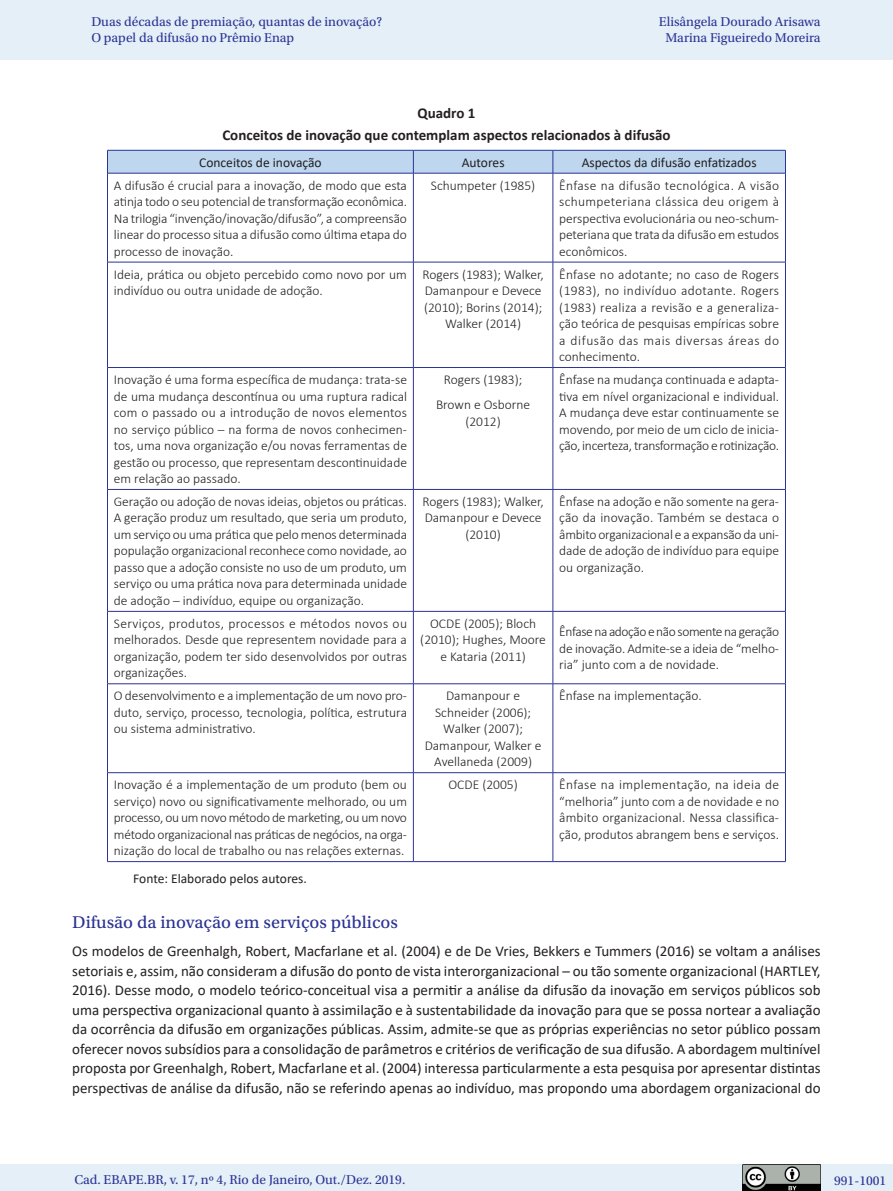
<style>
.page{position:relative;width:893px;height:1191px;background:#fff}
.page>*{position:absolute;margin:0;border:0;box-sizing:border-box;transform-origin:0 0}
._07_2_sub2{font:18px "Utopia Std Capt";color:#2b3393}
._06_0_texto{font:15px/19.5px "Calibri";color:#231f20;text-align:justify}
._08_2_tabela_titulo{font:700 15px "Calibri";color:#231f20}
._08_2_tabela_texto_1{font:300 13.5px/16.5px "Calibri";color:#231f20;text-align:justify}
.t1{font:13.5px/16.5px "Utopia Std";color:#2b3393}
._08_2_tabela_gargant{font:13.5px "Calibri";color:#231f20}
._08_2_tabela_fonte{font:13.5px "Calibri";color:#231f20}
</style>
<div class="page">
<div style="left:0;top:0;width:893px;height:60px;background:#e4eff8"></div>
<div style="left:0;top:1164px;width:893px;height:27px;background:#e4eff8"></div>
<img style="left:743px;top:1164px;width:78px;height:27px">
<svg style="left:107px;top:150px;width:679px;height:23px;background:#b6ceea"></svg>
<hr style="left:107px;top:173px;width:306px;height:1px;background:#2b3393">
<hr style="left:107px;top:173px;width:1px;height:89px;background:#2b3393">
<hr style="left:413px;top:173px;width:140px;height:1px;background:#2b3393">
<hr style="left:413px;top:173px;width:1px;height:89px;background:#2b3393">
<hr style="left:553px;top:173px;width:233px;height:1px;background:#2b3393">
<hr style="left:553px;top:173px;width:1px;height:89px;background:#2b3393">
<hr style="left:785px;top:173px;width:1px;height:89px;background:#2b3393">
<hr style="left:107px;top:262px;width:306px;height:1px;background:#2b3393">
<hr style="left:107px;top:262px;width:1px;height:105px;background:#2b3393">
<hr style="left:413px;top:262px;width:140px;height:1px;background:#2b3393">
<hr style="left:413px;top:262px;width:1px;height:105px;background:#2b3393">
<hr style="left:553px;top:262px;width:233px;height:1px;background:#2b3393">
<hr style="left:553px;top:262px;width:1px;height:105px;background:#2b3393">
<hr style="left:785px;top:262px;width:1px;height:105px;background:#2b3393">
<hr style="left:107px;top:367px;width:306px;height:1px;background:#2b3393">
<hr style="left:107px;top:368px;width:1px;height:121px;background:#2b3393">
<hr style="left:413px;top:367px;width:140px;height:1px;background:#2b3393">
<hr style="left:413px;top:368px;width:1px;height:121px;background:#2b3393">
<hr style="left:553px;top:367px;width:233px;height:1px;background:#2b3393">
<hr style="left:553px;top:368px;width:1px;height:121px;background:#2b3393">
<hr style="left:785px;top:368px;width:1px;height:121px;background:#2b3393">
<hr style="left:107px;top:489px;width:306px;height:1px;background:#2b3393">
<hr style="left:107px;top:489px;width:1px;height:122px;background:#2b3393">
<hr style="left:413px;top:489px;width:140px;height:1px;background:#2b3393">
<hr style="left:413px;top:489px;width:1px;height:122px;background:#2b3393">
<hr style="left:553px;top:489px;width:233px;height:1px;background:#2b3393">
<hr style="left:553px;top:489px;width:1px;height:122px;background:#2b3393">
<hr style="left:785px;top:489px;width:1px;height:122px;background:#2b3393">
<hr style="left:107px;top:611px;width:306px;height:1px;background:#2b3393">
<hr style="left:107px;top:611px;width:1px;height:72px;background:#2b3393">
<hr style="left:413px;top:611px;width:140px;height:1px;background:#2b3393">
<hr style="left:413px;top:611px;width:1px;height:72px;background:#2b3393">
<hr style="left:553px;top:611px;width:233px;height:1px;background:#2b3393">
<hr style="left:553px;top:611px;width:1px;height:72px;background:#2b3393">
<hr style="left:785px;top:611px;width:1px;height:72px;background:#2b3393">
<hr style="left:107px;top:683px;width:306px;height:1px;background:#2b3393">
<hr style="left:107px;top:684px;width:1px;height:88px;background:#2b3393">
<hr style="left:413px;top:683px;width:140px;height:1px;background:#2b3393">
<hr style="left:413px;top:684px;width:1px;height:88px;background:#2b3393">
<hr style="left:553px;top:683px;width:233px;height:1px;background:#2b3393">
<hr style="left:553px;top:684px;width:1px;height:88px;background:#2b3393">
<hr style="left:785px;top:684px;width:1px;height:88px;background:#2b3393">
<hr style="left:107px;top:772px;width:306px;height:1px;background:#2b3393">
<hr style="left:107px;top:773px;width:1px;height:88px;background:#2b3393">
<hr style="left:413px;top:772px;width:140px;height:1px;background:#2b3393">
<hr style="left:413px;top:773px;width:1px;height:88px;background:#2b3393">
<hr style="left:553px;top:772px;width:233px;height:1px;background:#2b3393">
<hr style="left:553px;top:773px;width:1px;height:88px;background:#2b3393">
<hr style="left:785px;top:773px;width:1px;height:88px;background:#2b3393">
<hr style="left:107px;top:861px;width:306px;height:1px;background:#2b3393">
<hr style="left:413px;top:861px;width:140px;height:1px;background:#2b3393">
<hr style="left:553px;top:861px;width:233px;height:1px;background:#2b3393">
<p class="t1" style="left:91px;top:13px;width:292px">Duas décadas de premiação, quantas de inovação?<br>O papel da difusão no Prêmio Enap</p>
<p class="t1" style="left:659px;top:13px;width:163px;text-align:center">Elisângela Dourado Arisawa<br>Marina Figueiredo Moreira</p>
<p class="_08_2_tabela_titulo" style="left:417px;top:102px;width:60px">Quadro 1</p>
<p class="_08_2_tabela_titulo" style="left:222px;top:124px;width:450px">Conceitos de inovação que contemplam aspectos relacionados à difusão</p>
<p class="_08_2_tabela_gargant" style="left:199px;top:153px;width:124px">Conceitos de inovação</p>
<p class="_08_2_tabela_gargant" style="left:462px;top:153px;width:44px">Autores</p>
<p class="_08_2_tabela_gargant" style="left:582px;top:153px;width:176px">Aspectos da difusão enfatizados</p>
<p class="_08_2_tabela_texto_1" style="left:114px;top:177px;width:295px">A difusão é crucial para a inovação, de modo que esta atinja todo o seu potencial de transformação econômica.<br>Na trilogia “invenção/inovação/difusão”, a compreensão linear do processo situa a difusão como última etapa do processo de inovação.</p>
<p class="_08_2_tabela_texto_1" style="left:431px;top:177px;width:106px">Schumpeter (1985)</p>
<p class="_08_2_tabela_texto_1" style="left:559px;top:177px;width:221px">Ênfase na difusão tecnológica. A visão schumpeteriana clássica deu origem à perspectiva evolucionária ou neo-schum&shy;peteriana que trata da difusão em estudos econômicos.</p>
<p class="_08_2_tabela_texto_1" style="left:114px;top:266px;width:295px">Ideia, prática ou objeto percebido como novo por um indivíduo ou outra unidade de adoção.</p>
<p class="_08_2_tabela_texto_1" style="left:423px;top:266px;width:123px;text-align:center">Rogers (1983); Walker,<br>Damanpour e Devece (2010); Borins (2014);<br>Walker (2014)</p>
<p class="_08_2_tabela_texto_1" style="left:559px;top:266px;width:221px">Ênfase no adotante; no caso de Rogers (1983), no indivíduo adotante. Rogers (1983) realiza a revisão e a generaliza&shy;ção teórica de pesquisas empíricas sobre a difusão das mais diversas áreas do conhecimento.</p>
<p class="_08_2_tabela_texto_1" style="left:114px;top:371px;width:295px">Inovação é uma forma específica de mudança: trata-se de uma mudança descontínua ou uma ruptura radical com o passado ou a introdução de novos elementos no serviço público – na forma de novos conhecimen&shy;tos, uma nova organização e/ou novas ferramentas de gestão ou processo, que representam descontinuidade em relação ao passado.</p>
<p class="_08_2_tabela_texto_1" style="left:444px;top:371px;width:80px">Rogers (1983);</p>
<p class="_08_2_tabela_texto_1" style="left:559px;top:371px;width:221px">Ênfase na mudança continuada e adapta&shy;tiva em nível organizacional e individual.<br>A mudança deve estar continuamente se movendo, por meio de um ciclo de inicia&shy;ção, incerteza, transformação e rotinização.</p>
<p class="_08_2_tabela_texto_1" style="left:436px;top:396px;width:96px;text-align:center">Brown e Osborne (2012)</p>
<p class="_08_2_tabela_texto_1" style="left:114px;top:493px;width:295px">Geração ou adoção de novas ideias, objetos ou práticas.<br>A geração produz um resultado, que seria um produto, um serviço ou uma prática que pelo menos determinada população organizacional reconhece como novidade, ao passo que a adoção consiste no uso de um produto, um serviço ou uma prática nova para determinada unidade de adoção – indivíduo, equipe ou organização.</p>
<p class="_08_2_tabela_texto_1" style="left:423px;top:493px;width:123px;text-align:center">Rogers (1983); Walker,<br>Damanpour e Devece (2010)</p>
<p class="_08_2_tabela_texto_1" style="left:559px;top:493px;width:221px">Ênfase na adoção e não somente na gera&shy;ção da inovação. Também se destaca o âmbito organizacional e a expansão da uni&shy;dade de adoção de indivíduo para equipe ou organização.</p>
<p class="_08_2_tabela_texto_1" style="left:114px;top:615px;width:295px">Serviços, produtos, processos e métodos novos ou melhorados. Desde que representem novidade para a organização, podem ter sido desenvolvidos por outras organizações.</p>
<p class="_08_2_tabela_texto_1" style="left:420px;top:615px;width:127px;text-align:center">OCDE (2005); Bloch (2010); Hughes, Moore e Kataria (2011)</p>
<p class="_08_2_tabela_texto_1" style="left:559px;top:623px;width:221px">Ênfase na adoção e não somente na geração de inovação. Admite-se a ideia de “melho&shy;ria” junto com a de novidade.</p>
<p class="_08_2_tabela_texto_1" style="left:114px;top:687px;width:295px">O desenvolvimento e a implementação de um novo pro&shy;duto, serviço, processo, tecnologia, política, estrutura ou sistema administrativo.</p>
<p class="_08_2_tabela_texto_1" style="left:425px;top:687px;width:118px;text-align:center">Damanpour e<br>Schneider (2006);<br>Walker (2007);<br>Damanpour, Walker e<br>Avellaneda (2009)</p>
<p class="_08_2_tabela_texto_1" style="left:559px;top:687px;width:144px">Ênfase na implementação.</p>
<p class="_08_2_tabela_texto_1" style="left:114px;top:776px;width:295px">Inovação é a implementação de um produto (bem ou serviço) novo ou significativamente melhorado, ou um processo, ou um novo método de marketing, ou um novo método organizacional nas práticas de negócios, na orga&shy;nização do local de trabalho ou nas relações externas.</p>
<p class="_08_2_tabela_texto_1" style="left:448px;top:776px;width:71px">OCDE (2005)</p>
<p class="_08_2_tabela_texto_1" style="left:559px;top:776px;width:221px">Ênfase na implementação, na ideia de “melhoria” junto com a de novidade e no âmbito organizacional. Nessa classifica&shy;ção, produtos abrangem bens e serviços.</p>
<p class="_08_2_tabela_fonte" style="left:133px;top:869px;width:175px">Fonte: Elaborado pelos autores.</p>
<p class="_07_2_sub2" style="left:72px;top:912px;width:327px">Difusão da inovação em serviços públicos</p>
<p class="_06_0_texto" style="left:72px;top:941px;width:750px">Os modelos de Greenhalgh, Robert, Macfarlane et al. (2004) e de De Vries, Bekkers e Tummers (2016) se voltam a análises setoriais e, assim, não consideram a difusão do ponto de vista interorganizacional – ou tão somente organizacional (HARTLEY, 2016). Desse modo, o modelo teórico-conceitual visa a permitir a análise da difusão da inovação em serviços públicos sob uma perspectiva organizacional quanto à assimilação e à sustentabilidade da inovação para que se possa nortear a avaliação da ocorrência da difusão em organizações públicas. Assim, admite-se que as próprias experiências no setor público possam oferecer novos subsídios para a consolidação de parâmetros e critérios de verificação de sua difusão. A abordagem multinível proposta por Greenhalgh, Robert, Macfarlane et al. (2004) interessa particularmente a esta pesquisa por apresentar distintas perspectivas de análise da difusão, não se referindo apenas ao indivíduo, mas propondo uma abordagem organizacional do</p>
<p class="t1" style="left:74px;top:1171px;width:333px">Cad. EBAPE.BR, v. 17, nº 4, Rio de Janeiro, Out./Dez. 2019.</p>
<p class="t1" style="left:834px;top:1172px;width:54px">991-1001</p>
</div>
